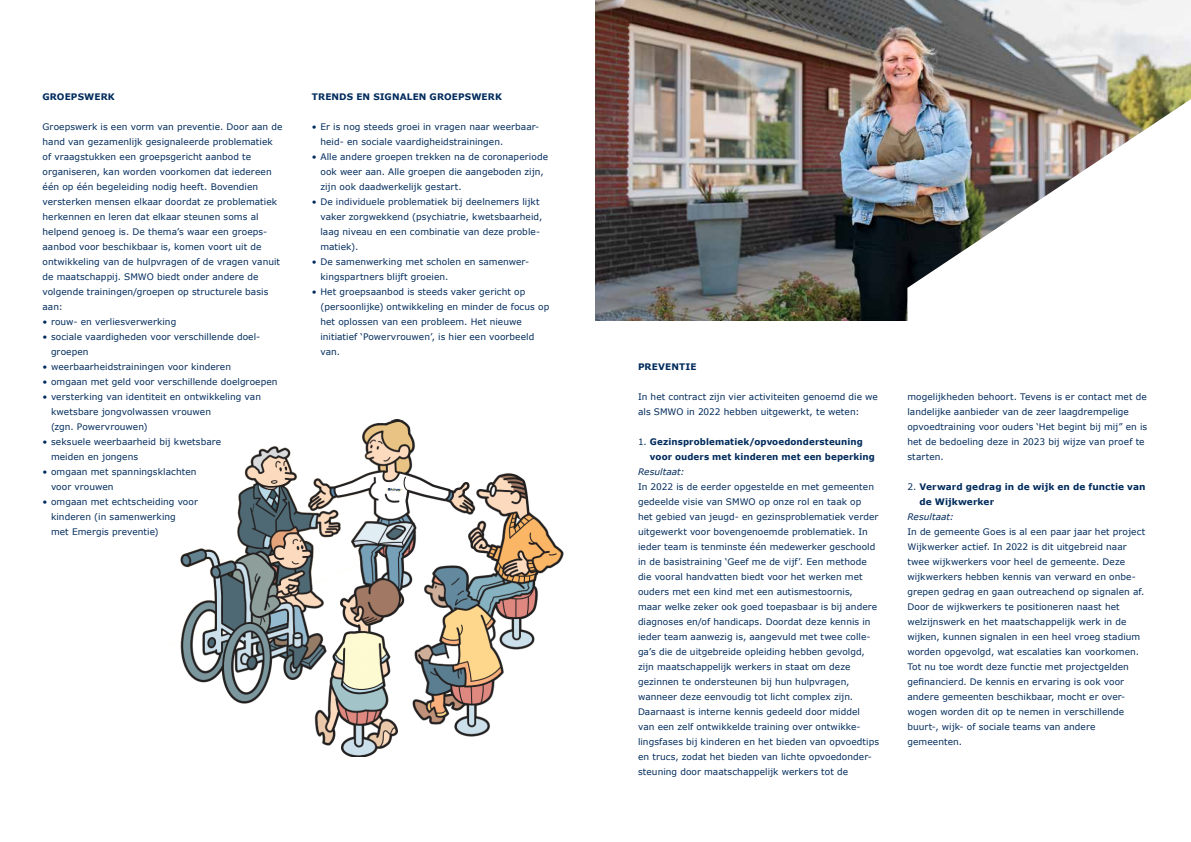
<style>
.page{position:relative;width:1191px;height:842px;background:#fff}
.page>*{position:absolute;margin:0;border:0;box-sizing:border-box;transform-origin:0 0}
.t1{font:9px/15px "Verdana";letter-spacing:.005em;color:#002b5c}
.t2{font:700 9px/15px "Verdana";letter-spacing:.01em;color:#002b5c}
.t3{font:italic 9px "Verdana";color:#002b5c}
.s1{font-weight:400}
</style>
<div class="page">
<img style="left:165px;top:419px;width:399px;height:337px">
<img style="left:595px;top:0;width:596px;height:320px">
<img style="left:907px;top:99px;width:284px;height:222px">
<p class="t2" style="left:43px;top:89px;width:9px">Groepswerk</p>
<p class="t1" style="left:43px;top:119px;width:241px">Groepswerk is een vorm van preventie. Door aan de hand van gezamenlijk gesignaleerde problematiek of vraagstukken een groepsgericht aanbod te organiseren, kan worden voorkomen dat iedereen één op één begeleiding nodig heeft. Bovendien versterken mensen elkaar doordat ze problematiek herkennen en leren dat elkaar steunen soms al helpend genoeg is. De thema’s waar een groeps&shy;aanbod voor beschikbaar is, komen voort uit de ontwikkeling van de hulpvragen of de vragen vanuit de maatschappij. SMWO biedt onder andere de volgende trainingen/groepen op structurele basis aan:</p>
<p class="t1" style="left:43px;top:314px;width:135px">• rouw- en verliesverwerking</p>
<p class="t1" style="left:51px;top:329px;width:211px;text-indent:-9px">• sociale vaardigheden voor verschillende doel&shy;groepen</p>
<p class="t1" style="left:43px;top:359px;width:190px">• weerbaarheidstrainingen voor kinderen</p>
<p class="t1" style="left:43px;top:374px;width:237px">• omgaan met geld voor verschillende doelgroepen</p>
<p class="t1" style="left:51px;top:389px;width:211px;text-indent:-9px">• versterking van identiteit en ontwikkeling van kwetsbare jongvolwassen vrouwen<br>(zgn. Powervrouwen)</p>
<p class="t1" style="left:51px;top:434px;width:172px;text-indent:-9px">• seksuele weerbaarheid bij kwetsbare meiden en jongens</p>
<p class="t1" style="left:51px;top:464px;width:147px;text-indent:-9px">• omgaan met spanningsklachten voor vrouwen</p>
<p class="t1" style="left:51px;top:494px;width:148px;text-indent:-9px">• omgaan met echtscheiding voor kinderen (in samenwerking<br>met Emergis preventie)</p>
<p class="t2" style="left:312px;top:89px;width:14px">Tren</p>
<p class="t2" style="left:339px;top:89px;width:61px">dsen signalen</p>
<p class="t2" style="left:429px;top:89px;width:16px">groepswerk</p>
<p class="t1" style="left:320px;top:119px;width:220px;text-indent:-9px">• Er is nog steeds groei in vragen naar weerbaar&shy;heid- en sociale vaardigheidstrainingen.</p>
<p class="t1" style="left:320px;top:149px;width:229px;text-indent:-9px">• Alle andere groepen trekken na de coronaperiode ook weer aan. Alle groepen die aangeboden zijn, zijn ook daadwerkelijk gestart.</p>
<p class="t1" style="left:320px;top:194px;width:223px;text-indent:-9px">• De individuele problematiek bij deelnemers lijkt vaker zorgwekkend (psychiatrie, kwetsbaarheid, laag niveau en een combinatie van deze proble&shy;matiek).</p>
<p class="t1" style="left:320px;top:254px;width:210px;text-indent:-9px">• De samenwerking met scholen en samenwer&shy;kingspartners blijft groeien.</p>
<p class="t1" style="left:320px;top:284px;width:230px;text-indent:-9px">• Het groepsaanbod is steeds vaker gericht op (persoonlijke) ontwikkeling en minder de focus op het oplossen van een probleem. Het nieuwe initiatief ‘Powervrouwen’, is hier een voorbeeld van.</p>
<p class="t2" style="left:638px;top:359px;width:35px">Preventie</p>
<p class="t1" style="left:638px;top:389px;width:241px">In het contract zijn vier activiteiten genoemd die we als SMWO in 2022 hebben uitgewerkt, te weten:</p>
<p class="t2" style="left:650px;top:434px;width:226px;text-indent:-12px"><span class="s1">1.</span> Gezinsproblematiek/opvoedondersteuning voor ouders met kinderen met een beperking</p>
<p class="t3" style="left:638px;top:466px;width:48px">Resultaat:</p>
<p class="t1" style="left:638px;top:479px;width:242px">In 2022 is de eerder opgestelde en met gemeenten gedeelde visie van SMWO op onze rol en taak op<br>het gebied van jeugd- en gezinsproblematiek verder uitgewerkt voor bovengenoemde problematiek. In ieder team is tenminste één medewerker geschoold in de basistraining ‘Geef me de vijf’. Een methode die vooral handvatten biedt voor het werken met ouders met een kind met een autismestoornis,<br>maar welke zeker ook goed toepasbaar is bij andere diagnoses en/of handicaps. Doordat deze kennis in ieder team aanwezig is, aangevuld met twee colle&shy;ga’s die de uitgebreide opleiding hebben gevolgd, zijn maatschappelijk werkers in staat om deze gezinnen te ondersteunen bij hun hulpvragen, wanneer deze eenvoudig tot licht complex zijn.<br>Daarnaast is interne kennis gedeeld door middel<br>van een zelf ontwikkelde training over ontwikke&shy;lingsfases bij kinderen en het bieden van opvoedtips en trucs, zodat het bieden van lichte opvoedonder&shy;steuning door maatschappelijk werkers tot de</p>
<p class="t1" style="left:907px;top:389px;width:241px">mogelijkheden behoort. Tevens is er contact met de landelijke aanbieder van de zeer laagdrempelige opvoedtraining voor ouders ‘Het begint bij mij” en is het de bedoeling deze in 2023 bij wijze van proef te starten.</p>
<p class="t2" style="left:919px;top:479px;width:228px;text-indent:-12px"><span class="s1">2.</span> Verward gedrag in de wijk en de functie van de Wijkwerker</p>
<p class="t3" style="left:907px;top:511px;width:48px">Resultaat:</p>
<p class="t1" style="left:907px;top:524px;width:239px">In de gemeente Goes is al een paar jaar het project Wijkwerker actief. In 2022 is dit uitgebreid naar twee wijkwerkers voor heel de gemeente. Deze wijkwerkers hebben kennis van verward en onbe&shy;grepen gedrag en gaan outreachend op signalen af.<br>Door de wijkwerkers te positioneren naast het welzijnswerk en het maatschappelijk werk in de wijken, kunnen signalen in een heel vroeg stadium worden opgevolgd, wat escalaties kan voorkomen.<br>Tot nu toe wordt deze functie met projectgelden gefinancierd. De kennis en ervaring is ook voor andere gemeenten beschikbaar, mocht er over&shy;wogen worden dit op te nemen in verschillende buurt-, wijk- of sociale teams van andere gemeenten.</p>
</div>
